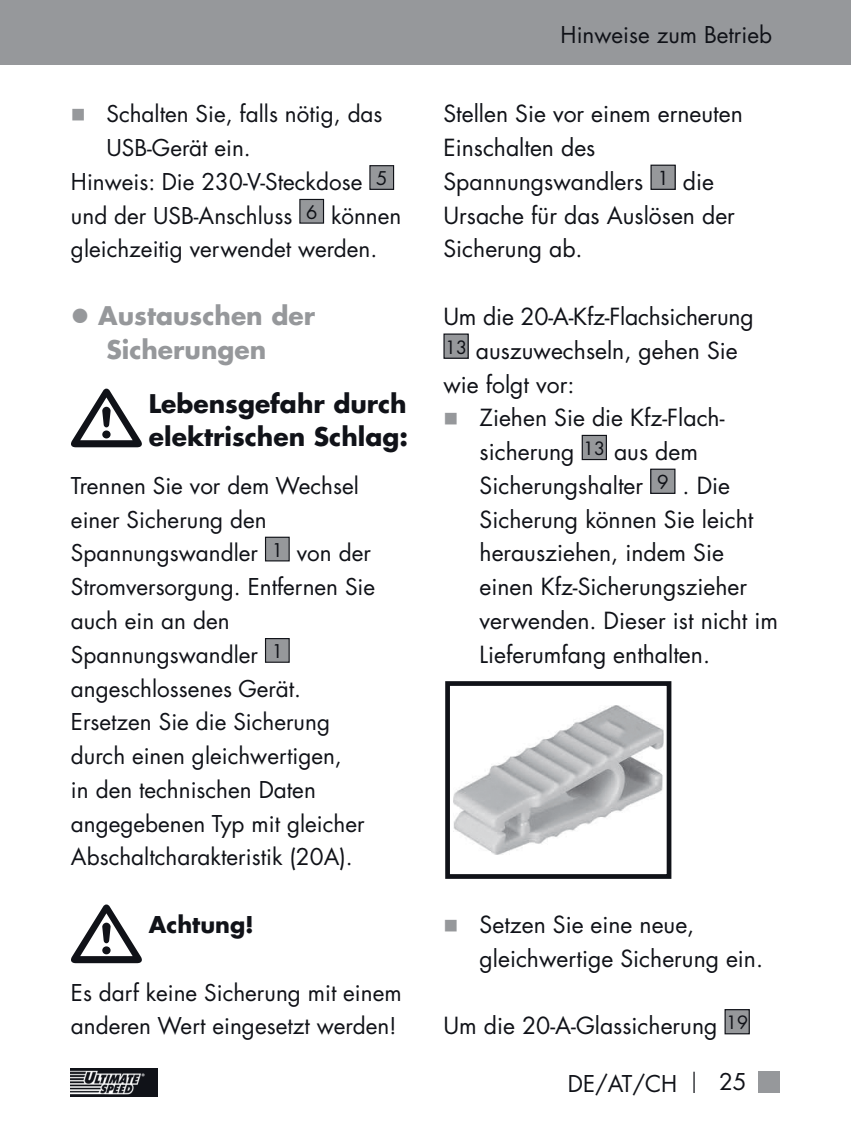
<style>
.page{position:relative;width:851px;height:1135px;background:#fff}
.page>*{position:absolute;margin:0;border:0;box-sizing:border-box;transform-origin:0 0}
.t1{font:700 25px/33px "Futura LT Pro";color:#101218}
.t2{font:700 25px/33.8px "Futura LT Pro";color:#96989b}
.t3{font:23px/33.8px "Futura LT Pro";color:#101218}
.t4{font:22.5px/33.8px "Futura LT Pro";color:#101218}
.t5{font:700 22.5px "Futura LT Pro";color:#101218}
</style>
<div class="page">
<div style="left:0;top:0;width:851px;height:65px;background:#96989b"></div>
<img style="left:71px;top:1068px;width:86px;height:28px">
<div style="left:758px;top:1071px;width:22px;height:21px;background:#96989b"></div>
<hr style="left:693px;top:1071px;width:2px;height:21px;background:#101218">
<div style="left:370px;top:166px;width:24px;height:23px;background:#96989b"></div>
<div style="left:369px;top:165px;width:25px;height:25px;border:1px solid #101218"></div>
<div style="left:300px;top:199px;width:23px;height:24px;background:#96989b"></div>
<div style="left:299px;top:199px;width:25px;height:24px;border:1px solid #101218"></div>
<svg style="left:71px;top:388px;width:71px;height:59px"></svg>
<div style="left:266px;top:537px;width:23px;height:23px;background:#96989b"></div>
<div style="left:265px;top:536px;width:25px;height:25px;border:1px solid #101218"></div>
<div style="left:266px;top:638px;width:23px;height:24px;background:#96989b"></div>
<div style="left:265px;top:637px;width:25px;height:25px;border:1px solid #101218"></div>
<svg style="left:71px;top:904px;width:71px;height:58px"></svg>
<div style="left:651px;top:165px;width:24px;height:24px;background:#96989b"></div>
<div style="left:650px;top:164px;width:26px;height:26px;border:1px solid #101218"></div>
<div style="left:444px;top:334px;width:24px;height:24px;background:#96989b"></div>
<div style="left:443px;top:333px;width:26px;height:25px;border:1px solid #101218"></div>
<div style="left:582px;top:435px;width:24px;height:24px;background:#96989b"></div>
<div style="left:582px;top:434px;width:25px;height:26px;border:1px solid #101218"></div>
<div style="left:651px;top:469px;width:24px;height:24px;background:#96989b"></div>
<div style="left:650px;top:468px;width:25px;height:25px;border:1px solid #101218"></div>
<div style="left:725px;top:1009px;width:24px;height:24px;background:#96989b"></div>
<div style="left:724px;top:1008px;width:26px;height:25px;border:1px solid #101218"></div>
<img style="left:453px;top:705px;width:210px;height:149px">
<div style="left:445px;top:681px;width:226px;height:197px;border:5px solid #101218"></div>
<p class="t4" style="left:106px;top:97px;width:278px">Schalten Sie, falls nötig, das</p>
<p class="t4" style="left:106px;top:131px;width:146px">USB-Gerät ein.</p>
<p class="t4" style="left:71px;top:164px;width:318px">Hinweis: Die 230-V-Steckdose <sup>5</sup></p>
<p class="t4" style="left:71px;top:198px;width:332px">und der USB-Anschluss <sup>6</sup> können</p>
<p class="t4" style="left:71px;top:232px;width:308px">gleichzeitig verwendet werden.</p>
<p class="t2" style="left:106px;top:298px;width:210px;text-indent:-8px">Austauschen der<br>Sicherungen</p>
<p class="t1" style="left:149px;top:386px;width:261px">Lebensgefahr durch elektrischen Schlag:</p>
<p class="t4" style="left:71px;top:468px;width:306px">Trennen Sie vor dem Wechsel einer Sicherung den<br>Spannungswandler <sup>1</sup> von der<br>Stromversorgung. Entfernen Sie auch ein an den<br>Spannungswandler <sup>1 </sup>angeschlossenes Gerät.<br>Ersetzen Sie die Sicherung durch einen gleichwertigen,<br>in den technischen Daten angegebenen Typ mit gleicher<br>Abschaltcharakteristik (20A).</p>
<p class="t5" style="left:149px;top:906px;width:106px">Achtung!</p>
<p class="t4" style="left:71px;top:974px;width:332px">Es darf keine Sicherung mit einem anderen Wert eingesetzt werden!</p>
<p class="t4" style="left:561px;top:18px;width:213px">Hinweise zum Betrieb</p>
<p class="t3" style="left:443px;top:97px;width:301px">Stellen Sie vor einem erneuten<br>Einschalten des<br>Spannungswandlers <sup>1</sup> die<br>Ursache für das Auslösen der<br>Sicherung ab.</p>
<p class="t3" style="left:443px;top:299px;width:312px">Um die 20-A-Kfz-Flachsicherung<br><sup>13</sup> auszuwechseln, gehen Sie wie folgt vor:</p>
<p class="t3" style="left:480px;top:400px;width:300px">Ziehen Sie die Kfz-Flach&shy;sicherung <sup>13</sup> aus dem<br>Sicherungshalter <sup>9</sup> . Die<br>Sicherung können Sie leicht herausziehen, indem Sie einen Kfz-Sicherungszieher verwenden. Dieser ist nicht im<br>Lieferumfang enthalten.</p>
<p class="t3" style="left:480px;top:907px;width:285px">Setzen Sie eine neue, gleichwertige Sicherung ein.</p>
<p class="t3" style="left:443px;top:1008px;width:306px">Um die 20-A-Glassicherung <sup>19</sup></p>
<p class="t4" style="left:568px;top:1065px;width:111px">DE/AT/CH</p>
<p class="t4" style="left:719px;top:1064px;width:29px">25</p>
</div>
